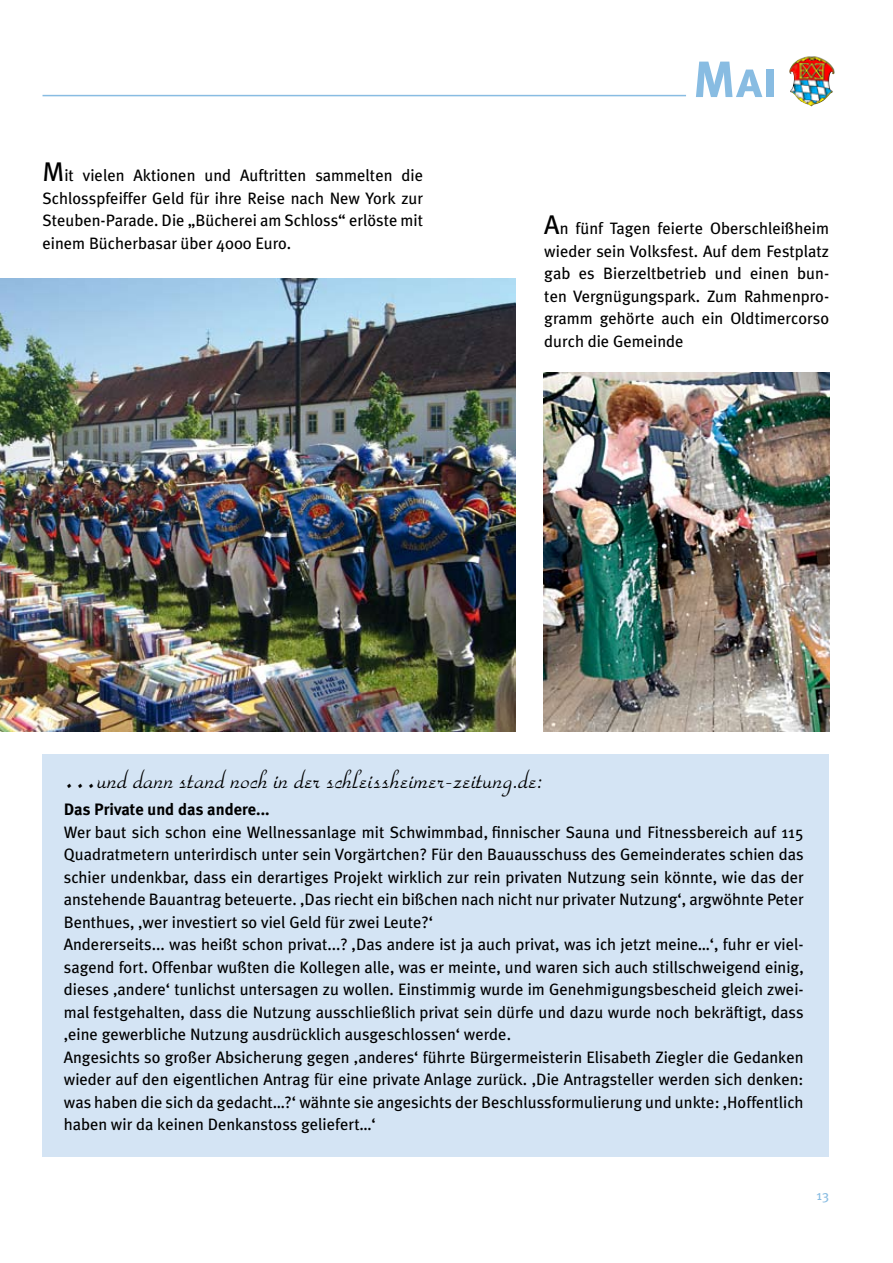
<style>
.page{position:relative;width:893px;height:1263px;background:#fff}
.page>*{position:absolute;margin:0;border:0;box-sizing:border-box;transform-origin:0 0}
.t1{font:51px "Meta Plus Bold Caps";color:#88bce2}
.t2{font:33px "Park Avenue";color:#000}
.t3{font:16.5px/22.5px "Meta Plus";color:#000;text-align:justify}
.t4{font:700 16.5px "Meta Plus";color:#000}
.t5{font:13.5px "Meta Plus";color:#88bce2}
.s1{font-size:27px}
</style>
<div class="page">
<img style="left:789px;top:56px;width:46px;height:50px">
<img style="left:0;top:278px;width:515px;height:453px">
<img style="left:543px;top:372px;width:286px;height:359px">
<div style="left:43px;top:755px;width:786px;height:402px;background:#d4e4f4"></div>
<hr style="left:43px;top:95px;width:643px;height:1px;background:#88bce2">
<p class="t3" style="left:43px;top:164px;width:382px"><span class="s1">M</span>it vielen Aktionen und Auftritten sammelten die Schlosspfeiffer Geld für ihre Reise nach New York zur Steuben-Parade. Die „Bücherei am Schloss“ erlöste mit einem Bücherbasar über 4000 Euro.</p>
<h1 class="t1" style="left:693px;top:50px;width:87px">Mai</h1>
<p class="t3" style="left:544px;top:217px;width:286px"><span class="s1">A</span>n fünf Tagen feierte Oberschleißheim wieder sein Volksfest. Auf dem Festplatz gab es Bierzeltbetrieb und einen bun&shy;ten Vergnügungspark. Zum Rahmenpro&shy;gramm gehörte auch ein Oldtimercorso durch die Gemeinde</p>
<h2 class="t2" style="left:64px;top:763px;width:480px">…und dann stand noch in der schleissheimer-zeitung.de:</h2>
<p class="t4" style="left:64px;top:800px;width:207px">Das Private und das andere...</p>
<p class="t3" style="left:64px;top:821px;width:741px;text-align:left">Wer baut sich schon eine Wellnessanlage mit Schwimmbad, finnischer Sauna und Fitnessbereich auf 115<br>Quadratmetern unterirdisch unter sein Vorgärtchen? Für den Bauausschuss des Gemeinderates schien das schier undenkbar, dass ein derartiges Projekt wirklich zur rein privaten Nutzung sein könnte, wie das der anstehende Bauantrag beteuerte. ‚Das riecht ein bißchen nach nicht nur privater Nutzung‘, argwöhnte Peter Benthues, ‚wer investiert so viel Geld für zwei Leute?‘<br>Andererseits... was heißt schon privat...? ‚Das andere ist ja auch privat, was ich jetzt meine…‘, fuhr er viel&shy;sagend fort. Offenbar wußten die Kollegen alle, was er meinte, und waren sich auch stillschweigend einig, dieses ‚andere‘ tunlichst untersagen zu wollen. Einstimmig wurde im Genehmigungsbescheid gleich zwei&shy;mal festgehalten, dass die Nutzung ausschließlich privat sein dürfe und dazu wurde noch bekräftigt, dass ‚eine gewerbliche Nutzung ausdrücklich ausgeschlossen‘ werde.<br>Angesichts so großer Absicherung gegen ‚anderes‘ führte Bürgermeisterin Elisabeth Ziegler die Gedanken wieder auf den eigentlichen Antrag für eine private Anlage zurück. ‚Die Antragsteller werden sich denken: was haben die sich da gedacht…?‘ wähnte sie angesichts der Beschlussformulierung und unkte: ‚Hoffentlich haben wir da keinen Denkanstoss geliefert…‘</p>
<p class="t5" style="left:816px;top:1188px;width:13px">13</p>
</div>
